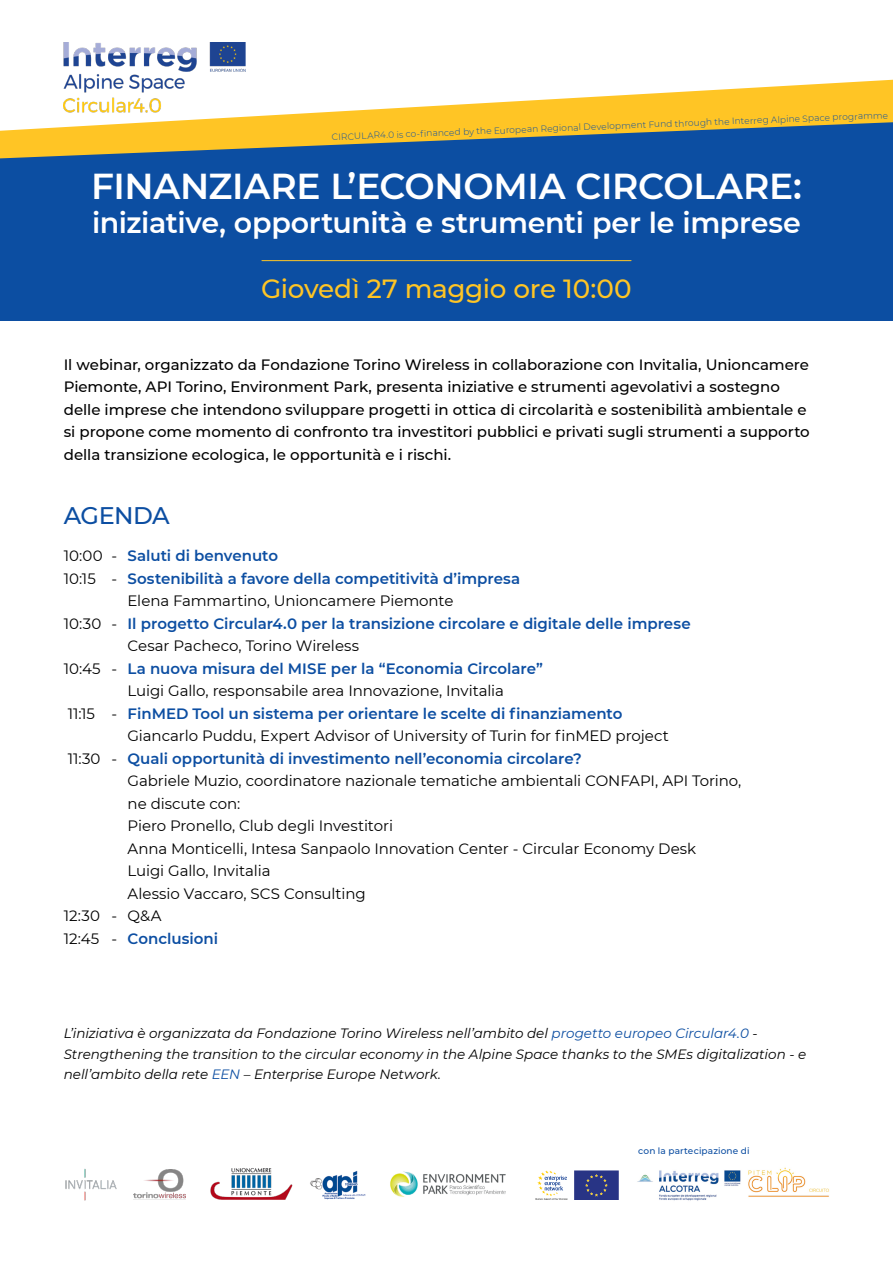
<style>
.page{position:relative;width:893px;height:1263px;background:#fff}
.page>*{position:absolute;margin:0;border:0;box-sizing:border-box;transform-origin:0 0}
.t1{font:600 36px "Montserrat";letter-spacing:-.01em;color:#fff}
.t2{font:600 28.5px "Montserrat";letter-spacing:-.015em;color:#fff}
.t3{font:500 26.25px "Montserrat";letter-spacing:-.015em;color:#ffc525}
.t4{font:500 24px "Montserrat";letter-spacing:-.025em;color:#0c4ea2}
.t5{font:15px "Montserrat";letter-spacing:-.005em;color:#000}
.t6{font:500 15px/22.5px "Montserrat";letter-spacing:-.005em;color:#000}
.t7{font:600 15px "Montserrat";color:#0c4ea2}
.t8{font:italic 13.5px/20.2px "Montserrat";letter-spacing:-.005em;color:#000}
.t9{font:300 9px "Montserrat";color:#0c4ea2}
.t10{font:500 9px "Montserrat";letter-spacing:.015em;color:#0c4ea2}
.s1{font-weight:400;color:#000}
.s2{color:#0c4ea2}
</style>
<div class="page">
<svg style="left:63px;top:80px;width:830px;height:42px;fill:#ffc525"></svg>
<div style="left:0;top:211px;width:893px;height:110px;background:#0c4ea2"></div>
<svg style="left:0;top:122px;width:893px;height:89px;background:#3f6789"></svg>
<hr style="left:262px;top:260px;width:369px;height:1px;background:#ffc525">
<img style="left:64px;top:43px;width:181px;height:69px">
<img style="left:637px;top:1167px;width:192px;height:34px">
<img style="left:65px;top:1168px;width:52px;height:33px">
<img style="left:210px;top:1168px;width:83px;height:32px">
<img style="left:134px;top:1169px;width:52px;height:30px">
<img style="left:310px;top:1171px;width:56px;height:29px">
<img style="left:390px;top:1171px;width:116px;height:26px">
<svg style="left:535px;top:1170px;width:32px;height:29px"></svg>
<svg style="left:574px;top:1170px;width:45px;height:29px"></svg>
<p class="t9" style="left:331px;top:130px;width:558px;rotate:-2deg">CIRCULAR4.0 is co-fi nanced by the European Regional Development Fund through the Interreg Alpine Space programme</p>
<h1 class="t1" style="left:91px;top:161px;width:712px">FINANZIARE L’ECONOMIA CIRCOLARE:</h1>
<h2 class="t2" style="left:92px;top:203px;width:710px">iniziative, opportunità e strumenti per le imprese</h2>
<h3 class="t3" style="left:261px;top:270px;width:372px">Giovedì 27 maggio ore 10:00</h3>
<p class="t6" style="left:64px;top:352px;width:747px">Il webinar, organizzato da Fondazione Torino Wireless in collaborazione con Invitalia, Unioncamere Piemonte, API Torino, Environment Park, presenta iniziative e strumenti agevolativi a sostegno delle imprese che intendono sviluppare progetti in ottica di circolarità e sostenibilità ambientale e si propone come momento di confronto tra investitori pubblici e privati sugli strumenti a supporto della transizione ecologica, le opportunità e i rischi.</p>
<h3 class="t4" style="left:64px;top:499px;width:108px">AGENDA</h3>
<p class="t7" style="left:64px;top:545px;width:216px"><span class="s1">10:00 -</span> Saluti di benvenuto</p>
<p class="t7" style="left:64px;top:568px;width:458px"><span class="s1">10:15 -</span> Sostenibilità a favore della competitività d’impresa</p>
<p class="t5" style="left:128px;top:590px;width:327px">Elena Fammartino, Unioncamere Piemonte</p>
<p class="t7" style="left:64px;top:613px;width:628px"><span class="s1">10:30 -</span> Il progetto Circular4.0 per la transizione circolare e digitale delle imprese</p>
<p class="t5" style="left:128px;top:635px;width:233px">Cesar Pacheco, Torino Wireless</p>
<p class="t7" style="left:64px;top:658px;width:481px"><span class="s1">10:45 -</span> La nuova misura del MISE per la “Economia Circolare”</p>
<p class="t5" style="left:128px;top:680px;width:378px">Luigi Gallo, responsabile area Innovazione, Invitalia</p>
<p class="t7" style="left:68px;top:703px;width:556px"><span class="s1">11:15 -</span> FinMED Tool un sistema per orientare le scelte di finanziamento</p>
<p class="t5" style="left:128px;top:725px;width:543px">Giancarlo Puddu, Expert Advisor of University of Turin for finMED project</p>
<p class="t7" style="left:68px;top:748px;width:516px"><span class="s1">11:30 -</span> Quali opportunità di investimento nell’economia circolare?</p>
<p class="t5" style="left:128px;top:770px;width:615px">Gabriele Muzio, coordinatore nazionale tematiche ambientali CONFAPI, API Torino,</p>
<p class="t5" style="left:128px;top:793px;width:114px">ne discute con:</p>
<p class="t5" style="left:128px;top:815px;width:267px">Piero Pronello, Club degli Investitori</p>
<p class="t5" style="left:128px;top:838px;width:570px">Anna Monticelli, Intesa Sanpaolo Innovation Center - Circular Economy Desk</p>
<p class="t5" style="left:128px;top:860px;width:145px">Luigi Gallo, Invitalia</p>
<p class="t5" style="left:128px;top:883px;width:240px">Alessio Vaccaro, SCS Consulting</p>
<p class="t5" style="left:64px;top:905px;width:99px">12:30 - Q&amp;A</p>
<p class="t7" style="left:64px;top:928px;width:156px"><span class="s1">12:45 -</span> Conclusioni</p>
<p class="t8" style="left:64px;top:1023px;width:744px">L’iniziativa è organizzata da Fondazione Torino Wireless nell’ambito del <span class="s2">progetto europeo Circular4.0</span> -<br>Strengthening the transition to the circular economy in the Alpine Space thanks to the SMEs digitalization - e nell’ambito della rete <span class="s2">EEN</span> – Enterprise Europe Network.</p>
<p class="t10" style="left:638px;top:1144px;width:113px">con la partecipazione di</p>
</div>
